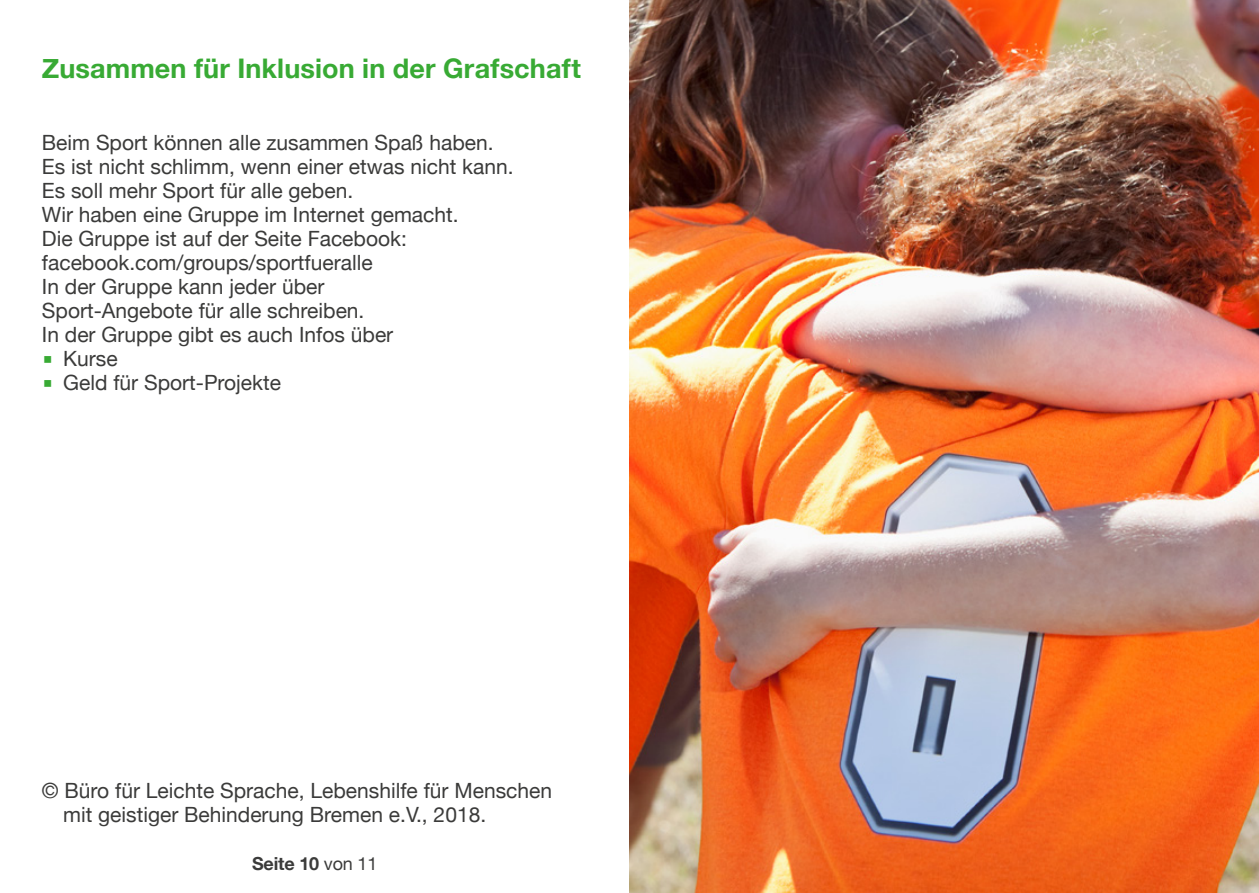
<style>
.page{position:relative;width:1259px;height:893px;background:#fff}
.page>*{position:absolute;margin:0;border:0;box-sizing:border-box;transform-origin:0 0}
.t1{font:700 27px "Helvetica Neue";letter-spacing:.005em;color:#38aa34}
.t2{font:21px/24px "Helvetica Neue";color:#3b3b3a}
.t3{font:700 18px "Helvetica Neue";letter-spacing:-.01em;color:#3b3b3a}
.s1{font-weight:400}
</style>
<div class="page">
<img style="left:629px;top:0;width:630px;height:893px">
<p class="t1" style="left:42px;top:47px;width:541px">Zusammen für Inklusion in der Grafschaft</p>
<p class="t2" style="left:42px;top:132px;width:453px">Beim Sport können alle zusammen Spaß haben.</p>
<p class="t2" style="left:42px;top:156px;width:473px">Es ist nicht schlimm, wenn einer etwas nicht kann.</p>
<p class="t2" style="left:42px;top:180px;width:313px">Es soll mehr Sport für alle geben.</p>
<p class="t2" style="left:42px;top:204px;width:418px">Wir haben eine Gruppe im Internet gemacht.</p>
<p class="t2" style="left:42px;top:228px;width:366px">Die Gruppe ist auf der Seite Facebook:</p>
<p class="t2" style="left:42px;top:252px;width:332px">facebook.com/groups/sportfueralle</p>
<p class="t2" style="left:42px;top:276px;width:284px">In der Gruppe kann jeder über</p>
<p class="t2" style="left:42px;top:300px;width:324px">Sport-Angebote für alle schreiben.</p>
<p class="t2" style="left:42px;top:324px;width:353px">In der Gruppe gibt es auch Infos über</p>
<p class="t2" style="left:63px;top:348px;width:56px">Kurse</p>
<p class="t2" style="left:63px;top:372px;width:219px">Geld für Sport-Projekte</p>
<p class="t2" style="left:63px;top:780px;width:490px;text-indent:-21px">© Büro für Leichte Sprache, Lebenshilfe für Menschen mit geistiger Behinderung Bremen e.V., 2018.</p>
<p class="t3" style="left:252px;top:849px;width:127px">Seite 10 <span class="s1">von 11</span></p>
</div>
